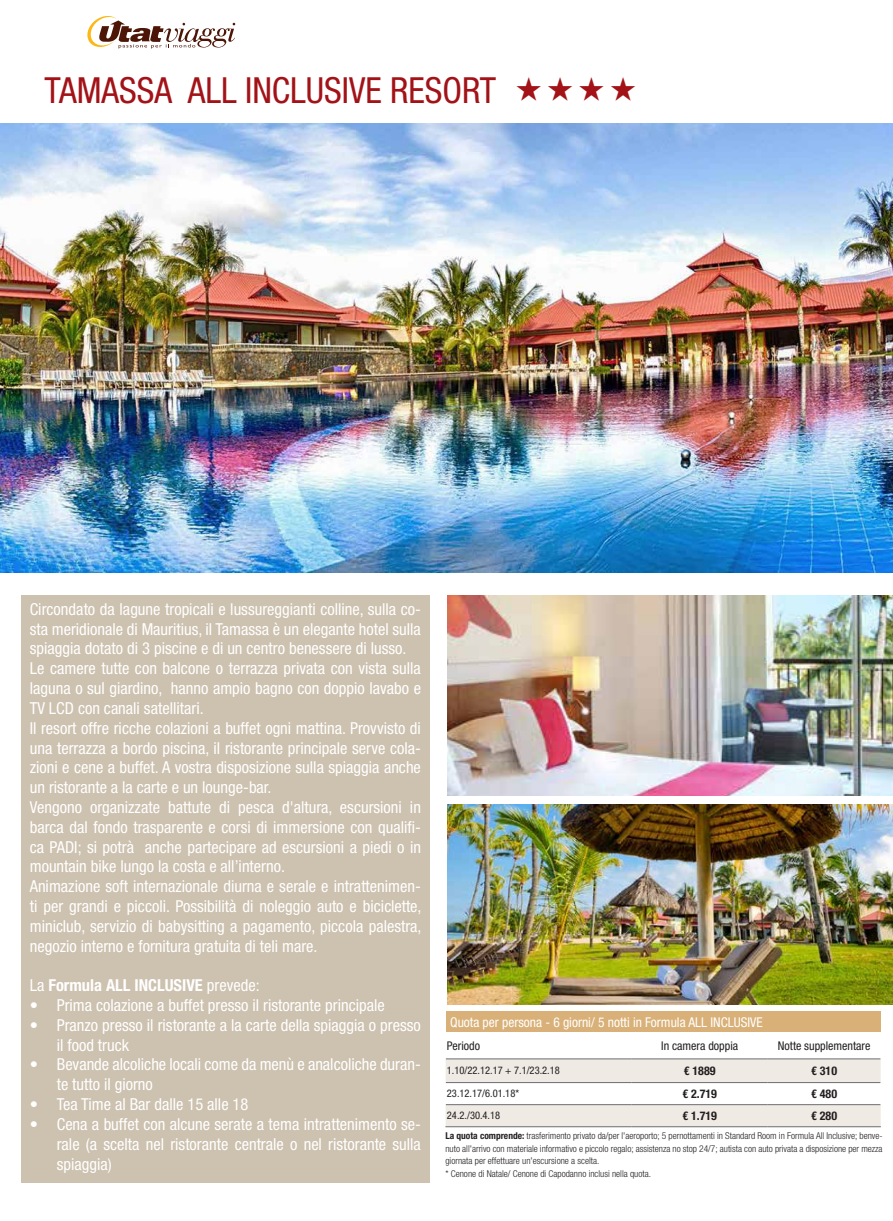
<style>
.page{position:relative;width:893px;height:1221px;background:#fff}
.page>*{position:absolute;margin:0;border:0;box-sizing:border-box;transform-origin:0 0}
.Tour_Titolo{font:condensed 36px "Helvetica Neue LT Std";color:#a21217}
.TourGiorni_Descrizio{font:condensed 16.5px/19.8px "Helvetica Neue LT Std";color:#fff;text-align:justify}
.TourGiorni_Descrizio-2{font:700 condensed 16.5px "Helvetica Neue LT Std";color:#fff}
.testo_quote{font:condensed 13.5px "Helvetica Neue LT Std";color:#fff}
.t1{font:condensed 12px "Helvetica Neue LT Std";color:#231f20}
.t2{font:700 condensed 12px "Helvetica Neue LT Std";color:#231f20}
.t3{font:condensed 10.5px "Helvetica Neue LT Std";color:#231f20}
.testo_quote-2{font:300 condensed 9.45px/12.6px "Helvetica Neue LT Std";color:#231f20;text-align:justify}
.s1{font-weight:400}
.s2{font-weight:700}
</style>
<div class="page">
<svg style="left:87px;top:16px;width:148px;height:33px"></svg>
<img style="left:0;top:123px;width:893px;height:450px">
<div style="left:21px;top:594px;width:408px;height:588px;background:#cdc1af"></div>
<img style="left:448px;top:804px;width:445px;height:200px">
<div style="left:446px;top:1011px;width:435px;height:21px;background:#d9b077"></div>
<svg style="left:446px;top:1058px;width:435px;height:68px"></svg>
<hr style="left:446px;top:1058px;width:186px;height:1px;background:#6c6d70">
<hr style="left:446px;top:1082px;width:186px;height:1px;background:#6c6d70">
<hr style="left:446px;top:1104px;width:186px;height:1px;background:#6c6d70">
<hr style="left:445px;top:1126px;width:187px;height:1px;background:#6c6d70">
<hr style="left:632px;top:1058px;width:136px;height:1px;background:#6c6d70">
<hr style="left:768px;top:1058px;width:112px;height:1px;background:#6c6d70">
<hr style="left:632px;top:1082px;width:136px;height:1px;background:#6c6d70">
<hr style="left:768px;top:1082px;width:112px;height:1px;background:#6c6d70">
<hr style="left:632px;top:1104px;width:136px;height:1px;background:#6c6d70">
<hr style="left:768px;top:1104px;width:112px;height:1px;background:#6c6d70">
<hr style="left:632px;top:1126px;width:136px;height:1px;background:#6c6d70">
<hr style="left:768px;top:1126px;width:113px;height:1px;background:#6c6d70">
<img style="left:448px;top:595px;width:445px;height:200px">
<p class="Tour_Titolo" style="left:45px;top:70px;width:453px">TAMASSA ALL INCLUSIVE RESORT</p>
<p class="TourGiorni_Descrizio" style="left:30px;top:599px;width:393px">Circondato da lagune tropicali e lussureggianti colline, sulla co&shy;sta meridionale di Mauritius, il Tamassa è un elegante hotel sulla spiaggia dotato di 3 piscine e di un centro benessere di lusso.</p>
<p class="TourGiorni_Descrizio" style="left:30px;top:658px;width:393px">Le camere tutte con balcone o terrazza privata con vista sulla laguna o sul giardino, hanno ampio bagno con doppio lavabo e TV LCD con canali satellitari.</p>
<p class="TourGiorni_Descrizio" style="left:30px;top:717px;width:393px">Il resort offre ricche colazioni a buffet ogni mattina. Provvisto di una terrazza a bordo piscina, il ristorante principale serve cola&shy;zioni e cene a buffet. A vostra disposizione sulla spiaggia anche un ristorante a la carte e un lounge-bar.</p>
<p class="TourGiorni_Descrizio" style="left:30px;top:797px;width:393px">Vengono organizzate battute di pesca d'altura, escursioni in barca dal fondo trasparente e corsi di immersione con qualifi&shy;ca PADI; si potrà anche partecipare ad escursioni a piedi o in mountain bike lungo la costa e all’interno.</p>
<p class="TourGiorni_Descrizio" style="left:30px;top:876px;width:393px">Animazione soft internazionale diurna e serale e intrattenimen&shy;ti per grandi e piccoli. Possibilità di noleggio auto e biciclette, miniclub, servizio di babysitting a pagamento, piccola palestra, negozio interno e fornitura gratuita di teli mare.</p>
<p class="TourGiorni_Descrizio-2" style="left:30px;top:975px;width:231px"><span class="s1">La</span> Formula ALL INCLUSIVE <span class="s1">prevede:</span></p>
<p class="TourGiorni_Descrizio" style="left:30px;top:995px;width:356px">• Prima colazione a buffet presso il ristorante principale</p>
<p class="TourGiorni_Descrizio" style="left:57px;top:1014px;width:366px;text-indent:-27px">• Pranzo presso il ristorante a la carte della spiaggia o presso il food truck</p>
<p class="TourGiorni_Descrizio" style="left:57px;top:1054px;width:366px;text-indent:-27px">• Bevande alcoliche locali come da menù e analcoliche duran&shy;te tutto il giorno</p>
<p class="TourGiorni_Descrizio" style="left:30px;top:1094px;width:220px">• Tea Time al Bar dalle 15 alle 18</p>
<p class="TourGiorni_Descrizio" style="left:57px;top:1113px;width:366px;text-indent:-27px">• Cena a buffet con alcune serate a tema intrattenimento se&shy;rale (a scelta nel ristorante centrale o nel ristorante sulla spiaggia)</p>
<p class="testo_quote" style="left:450px;top:1014px;width:314px">Quota per persona - 6 giorni/ 5 notti in Formula ALL INCLUSIVE</p>
<p class="t1" style="left:447px;top:1038px;width:35px">Periodo</p>
<p class="t1" style="left:661px;top:1038px;width:78px">In camera doppia</p>
<p class="t1" style="left:778px;top:1038px;width:94px">Notte supplementare</p>
<p class="t3" style="left:447px;top:1064px;width:114px">1.10/22.12.17 + 7.1/23.2.18</p>
<p class="t2" style="left:684px;top:1063px;width:33px">€ 1889</p>
<p class="t2" style="left:811px;top:1063px;width:27px">€ 310</p>
<p class="t3" style="left:447px;top:1087px;width:74px">23.12.17/6.01.18*</p>
<p class="t2" style="left:682px;top:1086px;width:36px">€ 2.719</p>
<p class="t2" style="left:811px;top:1086px;width:27px">€ 480</p>
<p class="t3" style="left:447px;top:1109px;width:55px">24.2./30.4.18</p>
<p class="t2" style="left:682px;top:1108px;width:36px">€ 1.719</p>
<p class="t2" style="left:811px;top:1108px;width:27px">€ 280</p>
<p class="testo_quote-2" style="left:445px;top:1129px;width:439px"><span class="s2">La quota comprende:</span> trasferimento privato da/per l'aeroporto; 5 pernottamenti in Standard Room in Formula All Inclusive; benve&shy;nuto all'arrivo con materiale informativo e piccolo regalo; assistenza no stop 24/7; autista con auto privata a disposizione per mezza giornata per effettuare un'escursione a scelta.</p>
<p class="testo_quote-2" style="left:445px;top:1166px;width:207px">* Cenone di Natale/ Cenone di Capodanno inclusi nella quota.</p>
</div>
